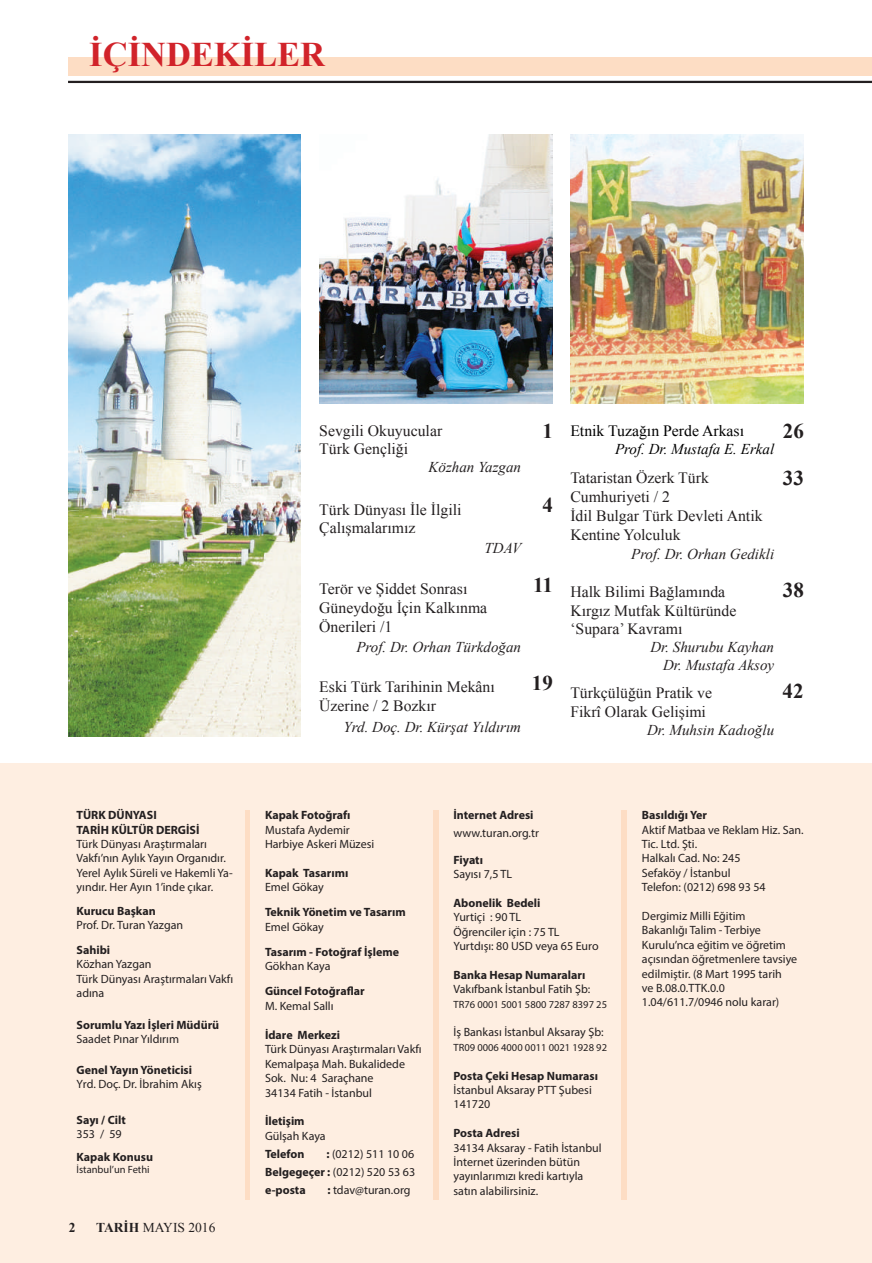
<style>
.page{position:relative;width:872px;height:1263px;background:#fff}
.page>*{position:absolute;margin:0;border:0;box-sizing:border-box;transform-origin:0 0}
.t1{font:700 34.5px "Times New Roman";color:#d1232a}
.t2{font:700 21px "Times New Roman";color:#231f20}
.t3{font:15.75px/18.9px "Times New Roman";color:#231f20}
.t4{font:15.75px "Times New Roman";color:#000}
.t5{font:italic 15px/18px "Times New Roman";color:#231f20;text-align:right}
.t6{font:italic 15px "Times New Roman";color:#000}
.t7{font:13.5px "Times New Roman";color:#231f20}
.t8{font:700 13.5px "Times New Roman";color:#231f20}
.t9{font:12px/14.4px "Myriad Pro";color:#231f20}
.t10{font:700 12px/14.4px "Myriad Pro";color:#231f20}
.t11{font:10.5px "Myriad Pro";color:#231f20}
.s1{font-weight:700}
</style>
<div class="page">
<div style="left:0;top:763px;width:872px;height:500px;background:#feeee1"></div>
<svg style="left:68px;top:80px;width:804px;height:4px"></svg>
<div style="left:68px;top:57px;width:804px;height:19px;background:#fdddc4"></div>
<hr style="left:68px;top:81px;width:804px;height:2px;background:#231f20">
<hr style="left:245px;top:810px;width:4px;height:389px;background:#fdddc4">
<div style="left:433px;top:810px;width:5px;height:389px;background:#fdddc4"></div>
<div style="left:621px;top:810px;width:5px;height:389px;background:#fdddc4"></div>
<img style="left:570px;top:135px;width:233px;height:268px">
<img style="left:68px;top:135px;width:232px;height:602px">
<img style="left:319px;top:135px;width:233px;height:268px">
<h1 class="t1" style="left:89px;top:30px;width:237px">İÇİNDEKİLER</h1>
<h3 class="t3" style="left:319px;top:421px;width:124px;line-height:18px">Sevgili Okuyucular<br>Türk Gençliği</h3>
<p class="t5" style="left:428px;top:457px;width:94px">Közhan Yazgan</p>
<h3 class="t3" style="left:319px;top:501px;width:144px;line-height:18px">Türk Dünyası İle İlgili<br>Çalışmalarımız</h3>
<p class="t5" style="left:484px;top:538px;width:38px">TDAV</p>
<h3 class="t3" style="left:319px;top:579px;width:169px">Terör ve Şiddet Sonrası<br>Güneydoğu İçin Kalkınma<br>Önerileri /1</h3>
<p class="t5" style="left:356px;top:637px;width:166px">Prof. Dr. Orhan Türkdoğan</p>
<h3 class="t3" style="left:319px;top:677px;width:177px">Eski Türk Tarihinin Mekânı<br>Üzerine / 2 Bozkır</h3>
<p class="t5" style="left:343px;top:718px;width:179px">Yrd. Doç. Dr. Kürşat Yıldırım</p>
<h2 class="t2" style="left:542px;top:417px;width:12px">1</h2>
<h2 class="t2" style="left:542px;top:491px;width:12px">4</h2>
<h2 class="t2" style="left:533px;top:571px;width:21px">11</h2>
<h2 class="t2" style="left:532px;top:668px;width:22px">19</h2>
<h3 class="t4" style="left:570px;top:420px;width:175px">Etnik Tuzağın Perde Arkası</h3>
<p class="t6" style="left:615px;top:438px;width:161px">Prof. Dr. Mustafa E. Erkal</p>
<h3 class="t3" style="left:570px;top:468px;width:194px">Tataristan Özerk Türk<br>Cumhuriyeti / 2<br>İdil Bulgar Türk Devleti Antik<br>Kentine Yolculuk</h3>
<p class="t5" style="left:631px;top:544px;width:144px">Prof. Dr. Orhan Gedikli</p>
<h3 class="t3" style="left:570px;top:582px;width:167px">Halk Bilimi Bağlamında<br>Kırgız Mutfak Kültüründe ‘Supara’ Kavramı</h3>
<p class="t5" style="left:650px;top:638px;width:125px">Dr. Shurubu Kayhan<br>Dr. Mustafa Aksoy</p>
<h3 class="t3" style="left:570px;top:683px;width:143px">Türkçülüğün Pratik ve<br>Fikrî Olarak Gelişimi</h3>
<p class="t5" style="left:647px;top:721px;width:129px">Dr. Muhsin Kadıoğlu</p>
<h2 class="t2" style="left:783px;top:417px;width:22px">26</h2>
<h2 class="t2" style="left:783px;top:464px;width:22px">33</h2>
<h2 class="t2" style="left:783px;top:576px;width:22px">38</h2>
<h2 class="t2" style="left:782px;top:676px;width:22px">42</h2>
<p class="t10" style="left:77px;top:807px;width:124px">TÜRK DÜNYASI<br>TARİH KÜLTÜR DERGİSİ</p>
<p class="t9" style="left:77px;top:836px;width:158px">Türk Dünyası Araştırmaları<br>Vakfı’nın Aylık Yayın Organıdır.<br>Yerel Aylık Süreli ve Hakemli Ya&shy;yındır. Her Ayın 1’inde çıkar.</p>
<p class="t10" style="left:77px;top:903px;width:81px">Kurucu Başkan</p>
<p class="t9" style="left:77px;top:917px;width:108px">Prof. Dr. Turan Yazgan</p>
<p class="t10" style="left:77px;top:942px;width:35px">Sahibi</p>
<p class="t9" style="left:77px;top:957px;width:158px">Közhan Yazgan<br>Türk Dünyası Araştırmaları Vakfı adına</p>
<p class="t10" style="left:77px;top:1017px;width:144px">Sorumlu Yazı İşleri Müdürü</p>
<p class="t9" style="left:77px;top:1031px;width:104px">Saadet Pınar Yıldırım</p>
<p class="t10" style="left:77px;top:1062px;width:117px">Genel Yayın Yöneticisi</p>
<p class="t9" style="left:77px;top:1077px;width:127px">Yrd. Doç. Dr. İbrahim Akış</p>
<p class="t10" style="left:77px;top:1112px;width:51px">Sayı / Cilt</p>
<p class="t9" style="left:77px;top:1126px;width:47px">353 / 59</p>
<p class="t10" style="left:77px;top:1149px;width:78px">Kapak Konusu</p>
<p class="t11" style="left:77px;top:1163px;width:75px">İstanbul’un Fethi</p>
<p class="t8" style="left:69px;top:1218px;width:8px">2</p>
<p class="t7" style="left:96px;top:1218px;width:121px"><span class="s1">TARİH</span> MAYIS 2016</p>
<p class="t10" style="left:265px;top:807px;width:87px">Kapak Fotoğrafı</p>
<p class="t9" style="left:265px;top:822px;width:111px">Mustafa Aydemir<br>Harbiye Askeri Müzesi</p>
<p class="t10" style="left:265px;top:865px;width:85px">Kapak Tasarımı</p>
<p class="t9" style="left:265px;top:880px;width:60px">Emel Gökay</p>
<p class="t10" style="left:265px;top:905px;width:142px">Teknik Yönetim ve Tasarım</p>
<p class="t9" style="left:265px;top:919px;width:60px">Emel Gökay</p>
<p class="t10" style="left:265px;top:944px;width:135px">Tasarım - Fotoğraf İşleme</p>
<p class="t9" style="left:265px;top:959px;width:67px">Gökhan Kaya</p>
<p class="t10" style="left:265px;top:983px;width:101px">Güncel Fotoğraflar</p>
<p class="t9" style="left:265px;top:998px;width:70px">M. Kemal Sallı</p>
<p class="t10" style="left:265px;top:1027px;width:77px">İdare Merkezi</p>
<p class="t9" style="left:265px;top:1042px;width:158px">Türk Dünyası Araştırmaları Vakfı<br>Kemalpaşa Mah. Bukalidede<br>Sok. Nu: 4 Saraçhane<br>34134 Fatih - İstanbul</p>
<p class="t10" style="left:265px;top:1114px;width:41px">İletişim</p>
<p class="t9" style="left:265px;top:1128px;width:62px">Gülşah Kaya</p>
<p class="t10" style="left:265px;top:1146px;width:41px">Telefon</p>
<p class="t9" style="left:265px;top:1144px;width:152px;line-height:18px;text-align:justify;text-indent:61px"><span class="s1">:</span> (0212) 511 10 06<br><span class="s1">Belgegeçer :</span> (0212) 520 53 63 <span class="s1">e-posta</span></p>
<p class="t9" style="left:327px;top:1182px;width:85px"><span class="s1">:</span> tdav@turan.org</p>
<p class="t10" style="left:453px;top:807px;width:82px">İnternet Adresi</p>
<p class="t9" style="left:453px;top:826px;width:87px">www.turan.org.tr</p>
<p class="t10" style="left:453px;top:852px;width:31px">Fiyatı</p>
<p class="t9" style="left:453px;top:866px;width:60px">Sayısı 7,5 TL</p>
<p class="t10" style="left:453px;top:895px;width:88px">Abonelik Bedeli</p>
<p class="t9" style="left:453px;top:910px;width:147px">Yurtiçi : 90 TL<br>Öğrenciler için : 75 TL<br>Yurtdışı: 80 USD veya 65 Euro</p>
<p class="t10" style="left:453px;top:967px;width:133px">Banka Hesap Numaraları</p>
<p class="t9" style="left:453px;top:982px;width:138px">Vakıfbank İstanbul Fatih Şb:</p>
<p class="t11" style="left:453px;top:997px;width:155px">TR76 0001 5001 5800 7287 8397 25</p>
<p class="t9" style="left:453px;top:1025px;width:152px">İş Bankası İstanbul Aksaray Şb:</p>
<p class="t11" style="left:453px;top:1041px;width:155px">TR09 0006 4000 0011 0021 1928 92</p>
<p class="t10" style="left:453px;top:1068px;width:146px">Posta Çeki Hesap Numarası</p>
<p class="t9" style="left:453px;top:1082px;width:140px">İstanbul Aksaray PTT Şubesi<br>141720</p>
<p class="t10" style="left:453px;top:1125px;width:68px">Posta Adresi</p>
<p class="t9" style="left:453px;top:1140px;width:150px">34134 Aksaray - Fatih İstanbul<br>İnternet üzerinden bütün yayınlarımızı kredi kartıyla satın alabilirsiniz.</p>
<p class="t10" style="left:642px;top:807px;width:66px">Basıldığı Yer</p>
<p class="t9" style="left:642px;top:822px;width:163px">Aktif Matbaa ve Reklam Hiz. San.<br>Tic. Ltd. Şti.<br>Halkalı Cad. No: 245<br>Sefaköy / İstanbul<br>Telefon: (0212) 698 93 54</p>
<p class="t9" style="left:642px;top:908px;width:157px">Dergimiz Milli Eğitim<br>Bakanlığı Talim - Terbiye<br>Kurulu’nca eğitim ve öğretim açısından öğretmenlere tavsiye edilmiştir. (8 Mart 1995 tarih<br>ve B.08.0.TTK.0.0<br>1.04/611.7/0946 nolu karar)</p>
</div>
